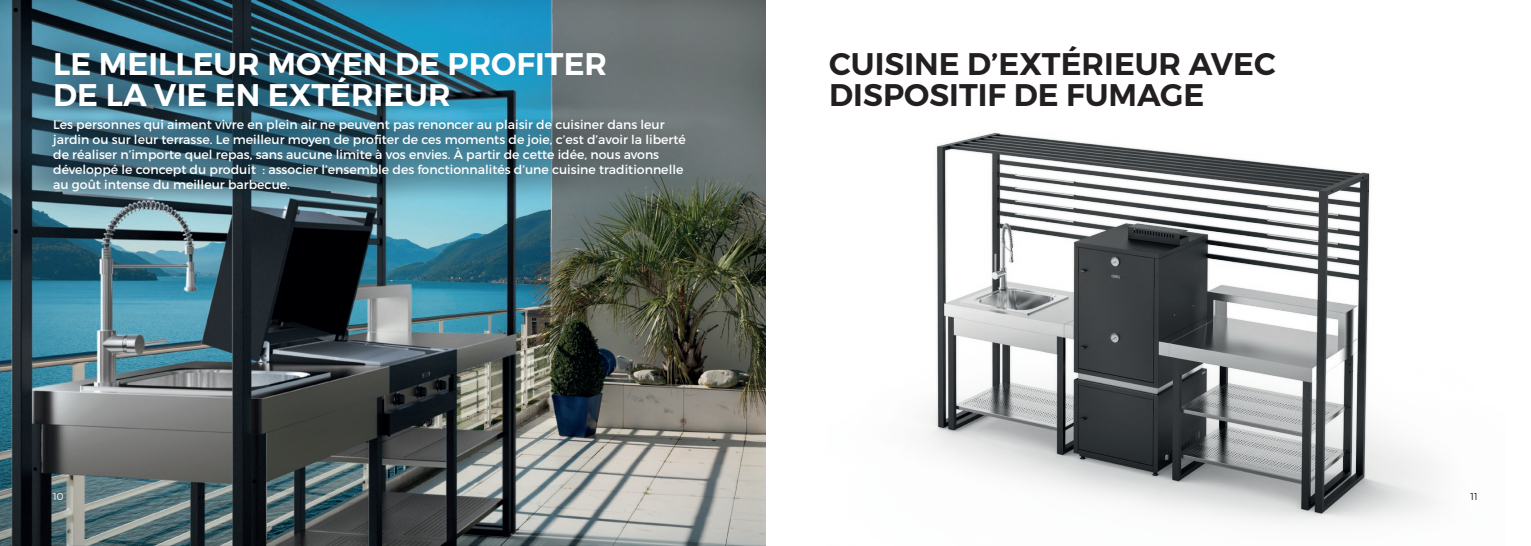
<style>
.page{position:relative;width:1531px;height:546px;background:#fff}
.page>*{position:absolute;margin:0;border:0;box-sizing:border-box;transform-origin:0 0}
.t1{font:600 31.25px/31.2px "Montserrat";color:#fff}
.t2{font:600 31.25px/31.2px "Montserrat";color:#231f20}
.t3{font:12.5px/15px "Montserrat";color:#fff}
.t4{font:300 10px "Montserrat";color:#fff}
.t5{font:300 10px "Montserrat";color:#231f20}
</style>
<div class="page">
<img style="left:0;top:0;width:765px;height:546px">
<img style="left:926px;top:132px;width:512px;height:391px">
<h1 class="t1" style="left:53px;top:49px;width:555px">LE MEILLEUR MOYEN DE PROFITER<br>DE LA VIE EN EXTÉRIEUR</h1>
<p class="t3" style="left:53px;top:117px;width:634px">Les personnes qui aiment vivre en plein air ne peuvent pas renoncer au plaisir de cuisiner dans leur jardin ou sur leur terrasse. Le meilleur moyen de profiter de ces moments de joie, c’est d’avoir la liberté de réaliser n’importe quel repas, sans aucune limite à vos envies. À partir de cette idée, nous avons développé le concept du produit : associer l’ensemble des fonctionnalités d’une cuisine traditionnelle au goût intense du meilleur barbecue.</p>
<h1 class="t2" style="left:829px;top:49px;width:448px">CUISINE D’EXTÉRIEUR AVEC<br>DISPOSITIF DE FUMAGE</h1>
<p class="t4" style="left:53px;top:490px;width:12px">10</p>
<p class="t5" style="left:1470px;top:490px;width:9px">11</p>
</div>
